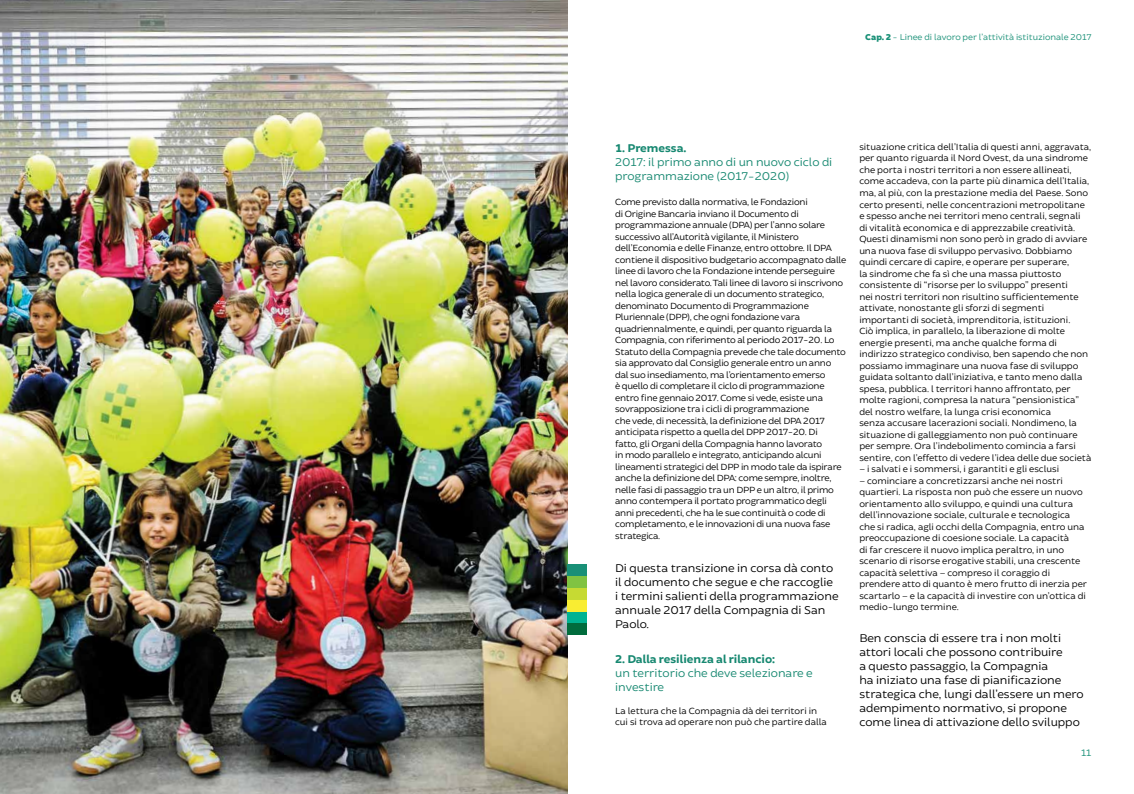
<style>
.page{position:relative;width:1134px;height:794px;background:#fff}
.page>*{position:absolute;margin:0;border:0;box-sizing:border-box;transform-origin:0 0}
.t1{font:12px/14px "Brocha";color:#000}
.t2{font:12px/14px "Brocha";color:#178871}
.t3{font:700 12px "Brocha";color:#178871}
.t4{font:10px "Brocha";color:#199077}
.t5{font:9.5px/11.5px "Brocha";letter-spacing:-.005em;color:#000}
.t6{font:9px "Brocha";color:#199077}
.s1{font-weight:900}
</style>
<div class="page">
<img style="left:0;top:0;width:567px;height:794px">
<div style="left:567px;top:611px;width:20px;height:12px;background:#00b392"></div>
<div style="left:567px;top:588px;width:20px;height:12px;background:#c6da33"></div>
<div style="left:567px;top:564px;width:20px;height:12px;background:#199077"></div>
<div style="left:567px;top:600px;width:20px;height:11px;background:#f9ed32"></div>
<div style="left:567px;top:576px;width:20px;height:12px;background:#80c342"></div>
<div style="left:567px;top:623px;width:20px;height:12px;background:#016c3d"></div>
<p class="t6" style="left:865px;top:34px;width:228px"><span class="s1">Cap. 2</span> - Linee di lavoro per l’attività istituzionale 2017</p>
<p class="t3" style="left:615px;top:143px;width:73px">1. Premessa.</p>
<p class="t2" style="left:615px;top:155px;width:219px">2017: il primo anno di un nuovo ciclo di programmazione (2017-2020)</p>
<p class="t5" style="left:615px;top:196px;width:233px">Come previsto dalla normativa, le Fondazioni<br>di Origine Bancaria inviano il Documento di programmazione annuale (DPA) per l’anno solare successivo all’Autorità vigilante, il Ministero dell’Economia e delle Finanze, entro ottobre. Il DPA contiene il dispositivo budgetario accompagnato dalle linee di lavoro che la Fondazione intende perseguire nel lavoro considerato. Tali linee di lavoro si inscrivono nella logica generale di un documento strategico, denominato Documento di Programmazione Pluriennale (DPP), che ogni fondazione vara quadriennalmente, e quindi, per quanto riguarda la Compagnia, con riferimento al periodo 2017-20. Lo Statuto della Compagnia prevede che tale documento sia approvato dal Consiglio generale entro un anno dal suo insediamento, ma l’orientamento emerso<br>è quello di completare il ciclo di programmazione entro fine gennaio 2017. Come si vede, esiste una sovrapposizione tra i cicli di programmazione<br>che vede, di necessità, la definizione del DPA 2017 anticipata rispetto a quella del DPP 2017-20. Di<br>fatto, gli Organi della Compagnia hanno lavorato<br>in modo parallelo e integrato, anticipando alcuni lineamenti strategici del DPP in modo tale da ispirare anche la definizione del DPA: come sempre, inoltre, nelle fasi di passaggio tra un DPP e un altro, il primo anno contempera il portato programmatico degli anni precedenti, che ha le sue continuità o code di completamento, e le innovazioni di una nuova fase strategica.</p>
<p class="t1" style="left:615px;top:561px;width:225px">Di questa transizione in corsa dà conto il documento che segue e che raccoglie i termini salienti della programmazione annuale 2017 della Compagnia di San<br>Paolo.</p>
<p class="t3" style="left:615px;top:654px;width:161px">2. Dalla resilienza al rilancio:</p>
<p class="t2" style="left:615px;top:666px;width:199px">un territorio che deve selezionare e investire</p>
<p class="t5" style="left:615px;top:705px;width:213px">La lettura che la Compagnia dà dei territori in cui si trova ad operare non può che partire dalla</p>
<p class="t5" style="left:859px;top:141px;width:234px">situazione critica dell’Italia di questi anni, aggravata, per quanto riguarda il Nord Ovest, da una sindrome che porta i nostri territori a non essere allineati, come accadeva, con la parte più dinamica dell’Italia, ma, al più, con la prestazione media del Paese. Sono certo presenti, nelle concentrazioni metropolitane e spesso anche nei territori meno centrali, segnali<br>di vitalità economica e di apprezzabile creatività.<br>Questi dinamismi non sono però in grado di avviare una nuova fase di sviluppo pervasivo. Dobbiamo quindi cercare di capire, e operare per superare,<br>la sindrome che fa sì che una massa piuttosto consistente di “risorse per lo sviluppo” presenti<br>nei nostri territori non risultino sufficientemente attivate, nonostante gli sforzi di segmenti importanti di società, imprenditoria, istituzioni.<br>Ciò implica, in parallelo, la liberazione di molte energie presenti, ma anche qualche forma di indirizzo strategico condiviso, ben sapendo che non possiamo immaginare una nuova fase di sviluppo guidata soltanto dall’iniziativa, e tanto meno dalla spesa, pubblica. l territori hanno affrontato, per molte ragioni, compresa la natura “pensionistica” del nostro welfare, la lunga crisi economica<br>senza accusare lacerazioni sociali. Nondimeno, la situazione di galleggiamento non può continuare per sempre. Ora l’indebolimento comincia a farsi sentire, con l’effetto di vedere l’idea delle due società</p>
<p class="t5" style="left:859px;top:463px;width:201px">– i salvati e i sommersi, i garantiti e gli esclusi</p>
<p class="t5" style="left:859px;top:475px;width:229px">– cominciare a concretizzarsi anche nei nostri quartieri. La risposta non può che essere un nuovo orientamento allo sviluppo, e quindi una cultura dell’innovazione sociale, culturale e tecnologica che si radica, agli occhi della Compagnia, entro una preoccupazione di coesione sociale. La capacità<br>di far crescere il nuovo implica peraltro, in uno scenario di risorse erogative stabili, una crescente capacità selettiva – compreso il coraggio di prendere atto di quanto è mero frutto di inerzia per scartarlo – e la capacità di investire con un’ottica di medio-lungo termine.</p>
<p class="t1" style="left:859px;top:630px;width:226px">Ben conscia di essere tra i non molti attori locali che possono contribuire<br>a questo passaggio, la Compagnia<br>ha iniziato una fase di pianificazione strategica che, lungi dall’essere un mero adempimento normativo, si propone come linea di attivazione dello sviluppo</p>
<p class="t4" style="left:1081px;top:747px;width:12px">11</p>
</div>
